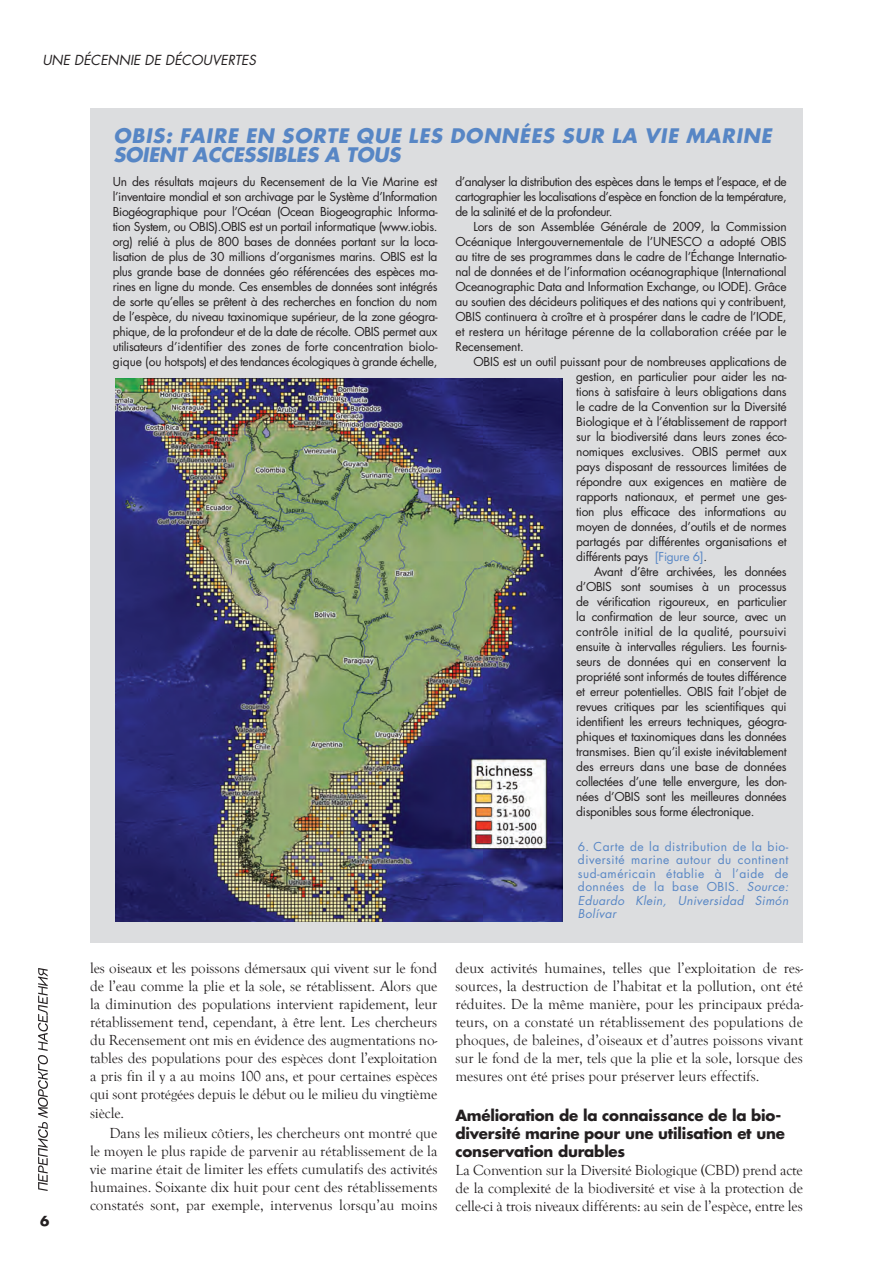
<style>
.page{position:relative;width:893px;height:1263px;background:#fff}
.page>*{position:absolute;margin:0;border:0;box-sizing:border-box;transform-origin:0 0}
.t1{font:italic 700 19.5px/19.5px "Futura";letter-spacing:.04em;color:#5786c5}
.t2{font:15px/18px "Goudy Old Style T";letter-spacing:-.01em;color:#231f20;text-align:justify}
.t3{font:700 15px/18px "Futura";letter-spacing:-.015em;color:#231f20}
.t4{font:italic 13.5px "Futura";color:#231f20}
.t5{font:700 13.5px "Futura";color:#231f20}
.t6{font:12px/15px "Futura";letter-spacing:-.025em;color:#231f20;text-align:justify}
.t7{font:12px/13.5px "Futura";letter-spacing:.04em;color:#5786c5;text-align:justify}
.s1{color:#5786c5}
.s2{font-style:italic}
</style>
<div class="page">
<div style="left:90px;top:108px;width:713px;height:834px;background:#dcdddf"></div>
<svg style="left:38px;top:968px;width:10px;height:223px"></svg>
<img style="left:116px;top:379px;width:447px;height:542px">
<p class="t4" style="left:42px;top:51px;width:215px">UNE DÉCENNIE DE DÉCOUVERTES</p>
<p class="t1" style="left:113px;top:125px;width:659px">OBIS: FAIRE EN SORTE QUE LES DONNÉES SUR LA VIE MARINE<br>SOIENT ACCESSIBLES A TOUS</p>
<p class="t5" style="left:40px;top:1212px;width:11px">6</p>
<p class="t6" style="left:113px;top:174px;width:326px">Un des résultats majeurs du Recensement de la Vie Marine est l’inventaire mondial et son archivage par le Système d’Information Biogéographique pour l’Océan (Ocean Biogeographic Informa&shy;tion System, ou OBIS).OBIS est un portail informatique (www.iobis. org) relié à plus de 800 bases de données portant sur la loca&shy;lisation de plus de 30 millions d’organismes marins. OBIS est la plus grande base de données géo référencées des espèces ma&shy;rines en ligne du monde. Ces ensembles de données sont intégrés de sorte qu’elles se prêtent à des recherches en fonction du nom de l’espèce, du niveau taxinomique supérieur, de la zone géogra&shy;phique, de la profondeur et de la date de récolte. OBIS permet aux utilisateurs d’identifier des zones de forte concentration biolo&shy;gique (ou hotspots) et des tendances écologiques à grande échelle,</p>
<p class="t6" style="left:455px;top:174px;width:333px">d’analyser la distribution des espèces dans le temps et l’espace, et de cartographier les localisations d’espèce en fonction de la température, de la salinité et de la profondeur.</p>
<p class="t6" style="left:455px;top:219px;width:333px;text-indent:18px">Lors de son Assemblée Générale de 2009, la Commission Océanique Intergouvernementale de l’UNESCO a adopté OBIS au titre de ses programmes dans le cadre de l’Échange Internatio&shy;nal de données et de l’information océanographique (International Oceanographic Data and Information Exchange, ou IODE). Grâce au soutien des décideurs politiques et des nations qui y contribuent, OBIS continuera à croître et à prospérer dans le cadre de l’IODE, et restera un héritage pérenne de la collaboration créée par le Recensement.</p>
<p class="t6" style="left:576px;top:354px;width:212px;text-indent:-103px">OBIS est un outil puissant pour de nombreuses applications de gestion, en particulier pour aider les na&shy;tions à satisfaire à leurs obligations dans le cadre de la Convention sur la Diversité Biologique et à l’établissement de rapport sur la biodiversité dans leurs zones éco&shy;nomiques exclusives. OBIS permet aux pays disposant de ressources limitées de répondre aux exigences en matière de rapports nationaux, et permet une ges&shy;tion plus efficace des informations au moyen de données, d’outils et de normes partagés par différentes organisations et différents pays <span class="s1">[Figure 6]</span>.</p>
<p class="t6" style="left:576px;top:564px;width:212px;text-indent:18px">Avant d’être archivées, les données d’OBIS sont soumises à un processus de vérification rigoureux, en particulier la confirmation de leur source, avec un contrôle initial de la qualité, poursuivi ensuite à intervalles réguliers. Les fournis&shy;seurs de données qui en conservent la propriété sont informés de toutes différence et erreur potentielles. OBIS fait l’objet de revues critiques par les scientifiques qui identifient les erreurs techniques, géogra&shy;phiques et taxinomiques dans les données transmises. Bien qu’il existe inévitablement des erreurs dans une base de données collectées d’une telle envergure, les don&shy;nées d’OBIS sont les meilleures données disponibles sous forme électronique.</p>
<p class="t7" style="left:578px;top:839px;width:212px">6. Carte de la distribution de la bio&shy;diversité marine autour du continent sud-américain établie à l’aide de données de la base OBIS. <span class="s2">Source:<br>Eduardo Klein, Universidad Simón Bolívar</span></p>
<p class="t2" style="left:90px;top:959px;width:349px">les oiseaux et les poissons démersaux qui vivent sur le fond de l’eau comme la plie et la sole, se rétablissent. Alors que la diminution des populations intervient rapidement, leur rétablissement tend, cependant, à être lent. Les chercheurs du Recensement ont mis en évidence des augmentations no&shy;tables des populations pour des espèces dont l’exploitation a pris fin il y a au moins 100 ans, et pour certaines espèces qui sont protégées depuis le début ou le milieu du vingtième</p>
<p class="t2" style="left:90px;top:1105px;width:36px">siècle.</p>
<p class="t2" style="left:90px;top:1124px;width:349px;text-indent:20px">Dans les milieux côtiers, les chercheurs ont montré que le moyen le plus rapide de parvenir au rétablissement de la vie marine était de limiter les effets cumulatifs des activités humaines. Soixante dix huit pour cent des rétablissements constatés sont, par exemple, intervenus lorsqu’au moins</p>
<p class="t2" style="left:455px;top:959px;width:349px">deux activités humaines, telles que l’exploitation de res&shy;sources, la destruction de l’habitat et la pollution, ont été réduites. De la même manière, pour les principaux préda&shy;teurs, on a constaté un rétablissement des populations de phoques, de baleines, d’oiseaux et d’autres poissons vivant sur le fond de la mer, tels que la plie et la sole, lorsque des mesures ont été prises pour préserver leurs effectifs.</p>
<p class="t3" style="left:455px;top:1106px;width:331px">Amélioration de la connaissance de la bio&shy;diversité marine pour une utilisation et une conservation durables</p>
<p class="t2" style="left:455px;top:1162px;width:349px">La Convention sur la Diversité Biologique (CBD) prend acte de la complexité de la biodiversité et vise à la protection de celle-ci à trois niveaux différents: au sein de l’espèce, entre les</p>
</div>
